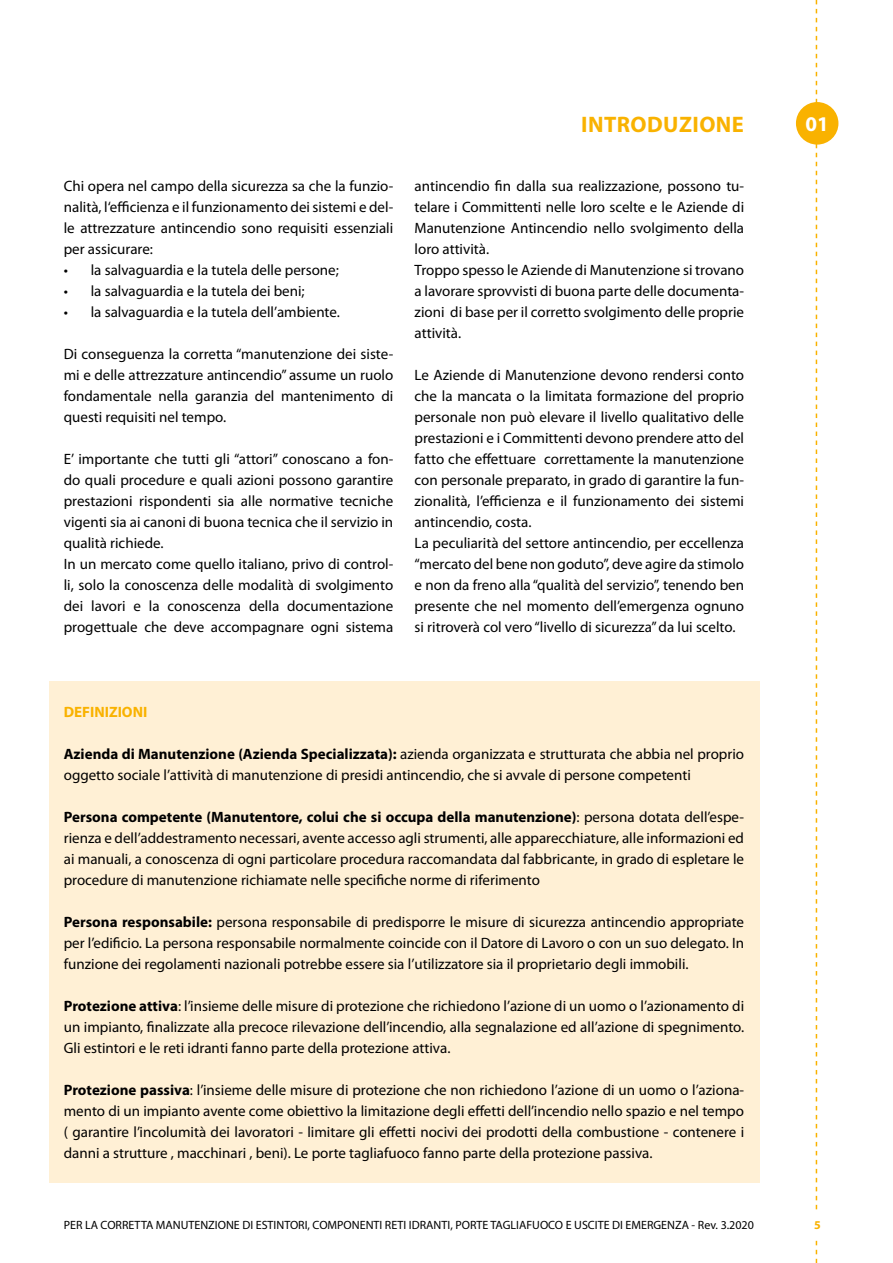
<style>
.page{position:relative;width:893px;height:1263px;background:#fff}
.page>*{position:absolute;margin:0;border:0;box-sizing:border-box;transform-origin:0 0}
.t1{font:700 22.5px "Myriad Pro";letter-spacing:.02em;color:#f9b200}
.t2{font:700 21px "Myriad Pro";color:#fff}
.t3{font:15px/21px "Myriad Pro";color:#000;text-align:justify}
.t4{font:700 15px "Myriad Pro";color:#f9b200}
.t5{font:12px "Myriad Pro";color:#000}
.t6{font:700 12px "Myriad Pro";color:#f9b200}
.s1{font-weight:700}
</style>
<div class="page">
<svg style="left:816px;top:0;width:1px;height:1263px"></svg>
<div style="left:789px;top:1210px;width:57px;height:29px;background:#fff"></div>
<div style="left:50px;top:681px;width:710px;height:501px;background:#fff0d5"></div>
<div style="left:796px;top:102px;width:42px;height:43px;background:#f9b200;border-radius:50%"></div>
<p class="t3" style="left:64px;top:175px;width:331px">Chi opera nel campo della sicurezza sa che la funzio&shy;nalità, l‘efficienza e il funzionamento dei sistemi e del&shy;le attrezzature antincendio sono requisiti essenziali per assicurare:</p>
<p class="t3" style="left:64px;top:259px;width:277px">• la salvaguardia e la tutela delle persone;</p>
<p class="t3" style="left:64px;top:280px;width:242px">• la salvaguardia e la tutela dei beni;</p>
<p class="t3" style="left:64px;top:301px;width:278px">• la salvaguardia e la tutela dell’ambiente.</p>
<p class="t3" style="left:64px;top:343px;width:331px">Di conseguenza la corretta “manutenzione dei siste&shy;mi e delle attrezzature antincendio” assume un ruolo fondamentale nella garanzia del mantenimento di questi requisiti nel tempo.</p>
<p class="t3" style="left:64px;top:448px;width:331px;text-align:left">E’ importante che tutti gli “attori” conoscano a fon&shy;do quali procedure e quali azioni possono garantire prestazioni rispondenti sia alle normative tecniche vigenti sia ai canoni di buona tecnica che il servizio in qualità richiede.<br>In un mercato come quello italiano, privo di control&shy;li, solo la conoscenza delle modalità di svolgimento dei lavori e la conoscenza della documentazione progettuale che deve accompagnare ogni sistema</p>
<h1 class="t1" style="left:581px;top:109px;width:164px">INTRODUZIONE</h1>
<h2 class="t2" style="left:805px;top:110px;width:25px">01</h2>
<p class="t3" style="left:415px;top:175px;width:331px;text-align:left">antincendio fin dalla sua realizzazione, possono tu&shy;telare i Committenti nelle loro scelte e le Aziende di Manutenzione Antincendio nello svolgimento della loro attività.<br>Troppo spesso le Aziende di Manutenzione si trovano a lavorare sprovvisti di buona parte delle documenta&shy;zioni di base per il corretto svolgimento delle proprie attività.</p>
<p class="t3" style="left:415px;top:364px;width:331px;text-align:left">Le Aziende di Manutenzione devono rendersi conto che la mancata o la limitata formazione del proprio personale non può elevare il livello qualitativo delle prestazioni e i Committenti devono prendere atto del fatto che effettuare correttamente la manutenzione con personale preparato, in grado di garantire la fun&shy;zionalità, l’efficienza e il funzionamento dei sistemi antincendio, costa.<br>La peculiarità del settore antincendio, per eccellenza “mercato del bene non goduto”, deve agire da stimolo e non da freno alla “qualità del servizio”, tenendo ben presente che nel momento dell’emergenza ognuno si ritroverà col vero “livello di sicurezza” da lui scelto.</p>
<p class="t4" style="left:64px;top:702px;width:85px">DEFINIZIONI</p>
<p class="t3" style="left:64px;top:743px;width:682px"><span class="s1">Azienda di Manutenzione (Azienda Specializzata):</span> azienda organizzata e strutturata che abbia nel proprio oggetto sociale l’attività di manutenzione di presidi antincendio, che si avvale di persone competenti</p>
<p class="t3" style="left:64px;top:806px;width:682px"><span class="s1">Persona competente (Manutentore, colui che si occupa della manutenzione)</span>: persona dotata dell’espe&shy;rienza e dell’addestramento necessari, avente accesso agli strumenti, alle apparecchiature, alle informazioni ed ai manuali, a conoscenza di ogni particolare procedura raccomandata dal fabbricante, in grado di espletare le procedure di manutenzione richiamate nelle specifiche norme di riferimento</p>
<p class="t3" style="left:64px;top:911px;width:682px"><span class="s1">Persona responsabile:</span> persona responsabile di predisporre le misure di sicurezza antincendio appropriate per l’edificio. La persona responsabile normalmente coincide con il Datore di Lavoro o con un suo delegato. In funzione dei regolamenti nazionali potrebbe essere sia l’utilizzatore sia il proprietario degli immobili.</p>
<p class="t3" style="left:64px;top:995px;width:682px"><span class="s1">Protezione attiva</span>: l’insieme delle misure di protezione che richiedono l’azione di un uomo o l’azionamento di un impianto, finalizzate alla precoce rilevazione dell’incendio, alla segnalazione ed all’azione di spegnimento.<br>Gli estintori e le reti idranti fanno parte della protezione attiva.</p>
<p class="t3" style="left:64px;top:1079px;width:682px"><span class="s1">Protezione passiva</span>: l’insieme delle misure di protezione che non richiedono l’azione di un uomo o l’aziona&shy;mento di un impianto avente come obiettivo la limitazione degli effetti dell’incendio nello spazio e nel tempo ( garantire l’incolumità dei lavoratori - limitare gli effetti nocivi dei prodotti della combustione - contenere i danni a strutture , macchinari , beni). Le porte tagliafuoco fanno parte della protezione passiva.</p>
<p class="t5" style="left:64px;top:1218px;width:692px">PER LA CORRETTA MANUTENZIONE DI ESTINTORI, COMPONENTI RETI IDRANTI, PORTE TAGLIAFUOCO E USCITE DI EMERGENZA - Rev. 3.2020</p>
<p class="t6" style="left:814px;top:1217px;width:8px">5</p>
</div>
